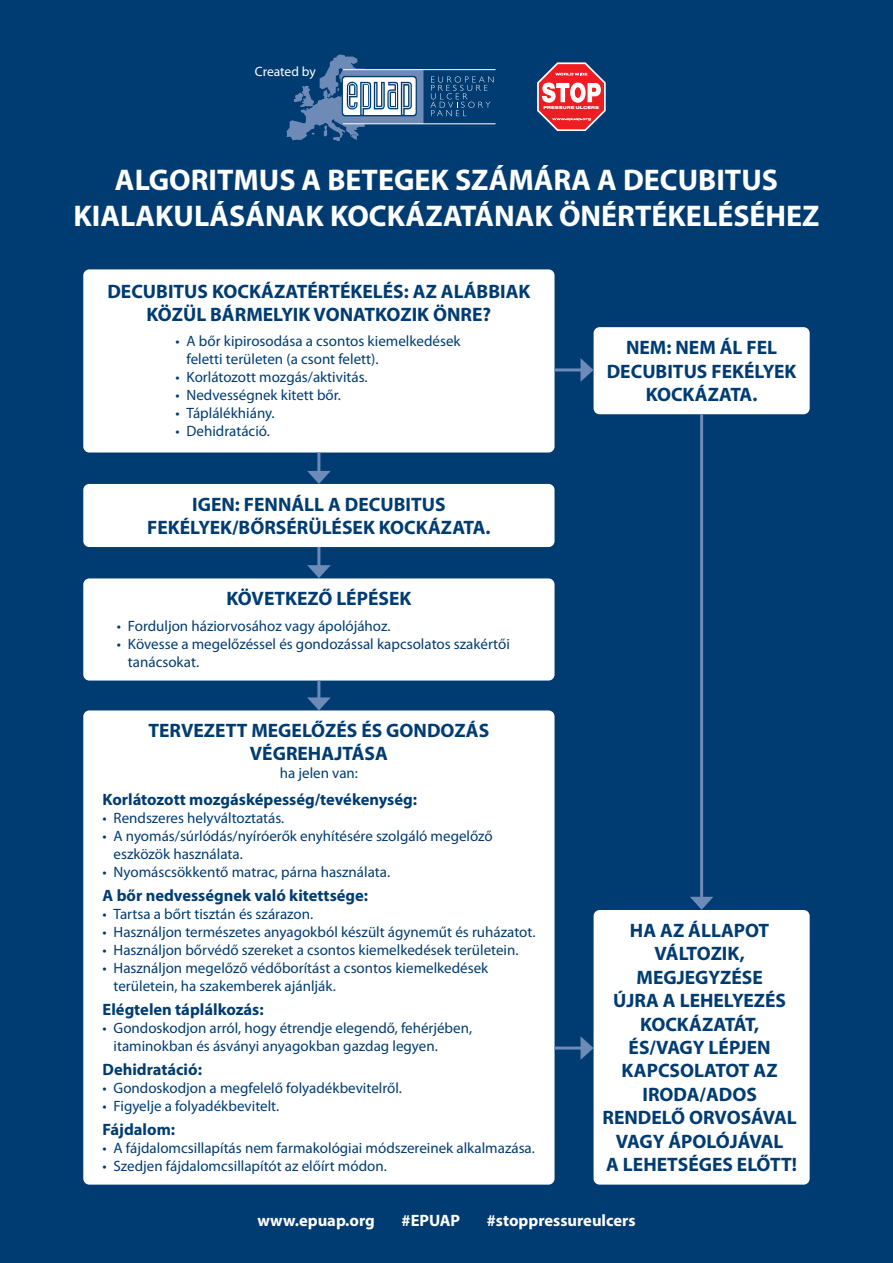
<style>
.page{position:relative;width:893px;height:1263px;background:#003c72}
.page>*{position:absolute;margin:0;border:0;box-sizing:border-box;transform-origin:0 0}
.t1{font:700 30px/36px "Myriad Pro";color:#fff;text-align:center}
.t2{font:700 19.5px/23.4px "Myriad Pro";color:#003c72;text-align:center}
.t3{font:700 16.5px "Myriad Pro";color:#003c72}
.t4{font:700 16.5px "Myriad Pro";color:#fff}
.t5{font:15px/18px "Myriad Pro";color:#003c72}
.t6{font:13.5px "Myriad Pro";letter-spacing:-.005em;color:#fff}
.t7{font:4.35px "Nimbus Sans DOT Blac Exte";color:#fff}
</style>
<div class="page">
<div style="left:83px;top:269px;width:472px;height:183px;background:#fff"></div>
<div style="left:83px;top:578px;width:472px;height:102px;background:#fff"></div>
<div style="left:83px;top:710px;width:472px;height:474px;background:#fff"></div>
<hr style="left:317px;top:453px;width:3px;height:22px;background:#6e8ab7">
<svg style="left:83px;top:471px;width:472px;height:76px"></svg>
<div style="left:594px;top:910px;width:216px;height:274px;background:#fff"></div>
<hr style="left:317px;top:547px;width:3px;height:22px;background:#6e8ab7">
<svg style="left:307px;top:565px;width:24px;height:13px"></svg>
<hr style="left:317px;top:681px;width:3px;height:22px;background:#6e8ab7">
<svg style="left:307px;top:697px;width:24px;height:13px"></svg>
<hr style="left:700px;top:414px;width:3px;height:486px;background:#6e8ab7">
<svg style="left:690px;top:897px;width:23px;height:13px"></svg>
<hr style="left:555px;top:368px;width:29px;height:3px;background:#6e8ab7">
<svg style="left:580px;top:327px;width:230px;height:87px;background:#eef2f5"></svg>
<hr style="left:555px;top:1046px;width:29px;height:3px;background:#6e8ab7">
<svg style="left:580px;top:1036px;width:14px;height:24px"></svg>
<svg style="left:286px;top:54px;width:137px;height:87px"></svg>
<hr style="left:391px;top:93px;width:4px;height:13px;background:#f9f9f9">
<svg style="left:430px;top:76px;width:64px;height:40px"></svg>
<hr style="left:343px;top:69px;width:153px;height:1px;background:#fff">
<hr style="left:343px;top:124px;width:153px;height:1px;background:#fff">
<svg style="left:537px;top:62px;width:69px;height:69px"></svg>
<p class="t6" style="left:255px;top:63px;width:62px">Created by</p>
<p class="t7" style="left:543px;top:106px;width:57px">PRESSURE ULCERS</p>
<h1 class="t1" style="left:73px;top:161px;width:748px">ALGORITMUS A BETEGEK SZÁMÁRA A DECUBITUS<br>KIALAKULÁSÁNAK KOCKÁZATÁNAK ÖNÉRTÉKELÉSÉHEZ</h1>
<h2 class="t2" style="left:107px;top:279px;width:425px">DECUBITUS KOCKÁZATÉRTÉKELÉS: AZ ALÁBBIAK<br>KÖZÜL BÁRMELYIK VONATKOZIK ÖNRE?</h2>
<p class="t5" style="left:187px;top:331px;width:275px;text-indent:-11px">• A bőr kipirosodása a csontos kiemelkedések feletti területen (a csont felett).</p>
<p class="t5" style="left:176px;top:367px;width:194px">• Korlátozott mozgás/aktivitás.</p>
<p class="t5" style="left:176px;top:385px;width:167px">• Nedvességnek kitett bőr.</p>
<p class="t5" style="left:176px;top:403px;width:101px">• Táplálékhiány.</p>
<p class="t5" style="left:176px;top:421px;width:96px">• Dehidratáció.</p>
<h2 class="t2" style="left:147px;top:492px;width:345px">IGEN: FENNÁLL A DECUBITUS<br>FEKÉLYEK/BŐRSÉRÜLÉSEK KOCKÁZATA.</h2>
<h2 class="t2" style="left:226px;top:586px;width:186px">KÖVETKEZŐ LÉPÉSEK</h2>
<p class="t5" style="left:117px;top:616px;width:275px">• Forduljon háziorvosához vagy ápolójához.</p>
<p class="t5" style="left:128px;top:634px;width:383px;text-indent:-11px">• Kövesse a megelőzéssel és gondozással kapcsolatos szakértői tanácsokat.</p>
<h2 class="t2" style="left:149px;top:718px;width:342px">TERVEZETT MEGELŐZÉS ÉS GONDOZÁS<br>VÉGREHAJTÁSA</h2>
<p class="t5" style="left:280px;top:764px;width:80px">ha jelen van:</p>
<p class="t3" style="left:103px;top:788px;width:316px">Korlátozott mozgásképesség/tevékenység:</p>
<p class="t5" style="left:103px;top:808px;width:183px">• Rendszeres helyváltoztatás.</p>
<p class="t5" style="left:114px;top:826px;width:381px;text-indent:-11px">• A nyomás/súrlódás/nyíróerők enyhítésére szolgáló megelőző eszközök használata.</p>
<p class="t5" style="left:103px;top:862px;width:289px">• Nyomáscsökkentő matrac, párna használata.</p>
<p class="t3" style="left:103px;top:884px;width:267px">A bőr nedvességnek való kitettsége:</p>
<p class="t5" style="left:103px;top:904px;width:212px">• Tartsa a bőrt tisztán és szárazon.</p>
<p class="t5" style="left:103px;top:922px;width:434px">• Használjon természetes anyagokból készült ágyneműt és ruházatot.</p>
<p class="t5" style="left:103px;top:940px;width:417px">• Használjon bőrvédő szereket a csontos kiemelkedések területein.</p>
<p class="t5" style="left:114px;top:958px;width:376px;text-indent:-11px">• Használjon megelőző védőborítást a csontos kiemelkedések területein, ha szakemberek ajánlják.</p>
<p class="t3" style="left:103px;top:998px;width:163px">Elégtelen táplálkozás:</p>
<p class="t5" style="left:114px;top:1018px;width:360px;text-indent:-11px">• Gondoskodjon arról, hogy étrendje elegendő, fehérjében, itaminokban és ásványi anyagokban gazdag legyen.</p>
<p class="t3" style="left:103px;top:1058px;width:101px">Dehidratáció:</p>
<p class="t5" style="left:103px;top:1078px;width:301px">• Gondoskodjon a megfelelő folyadékbevitelről.</p>
<p class="t5" style="left:103px;top:1096px;width:178px">• Figyelje a folyadékbevitelt.</p>
<p class="t3" style="left:103px;top:1118px;width:74px">Fájdalom:</p>
<p class="t5" style="left:103px;top:1138px;width:434px">• A fájdalomcsillapítás nem farmakológiai módszereinek alkalmazása.</p>
<p class="t5" style="left:103px;top:1156px;width:286px">• Szedjen fájdalomcsillapítót az előírt módon.</p>
<h2 class="t2" style="left:607px;top:335px;width:191px">NEM: NEM ÁL FEL<br>DECUBITUS FEKÉLYEK<br>KOCKÁZATA.</h2>
<h2 class="t2" style="left:602px;top:918px;width:196px">HA AZ ÁLLAPOT<br>VÁLTOZIK,<br>MEGJEGYZÉSE<br>ÚJRA A LEHELYEZÉS<br>KOCKÁZATÁT,<br>ÉS/VAGY LÉPJEN<br>KAPCSOLATOT AZ<br>IRODA/ADOS<br>RENDELŐ ORVOSÁVAL<br>VAGY ÁPOLÓJÁVAL<br>A LEHETSÉGES ELŐTT!</h2>
<p class="t4" style="left:257px;top:1209px;width:119px">www.epuap.org</p>
<p class="t4" style="left:402px;top:1209px;width:60px">#EPUAP</p>
<p class="t4" style="left:487px;top:1209px;width:150px">#stoppressureulcers</p>
</div>
